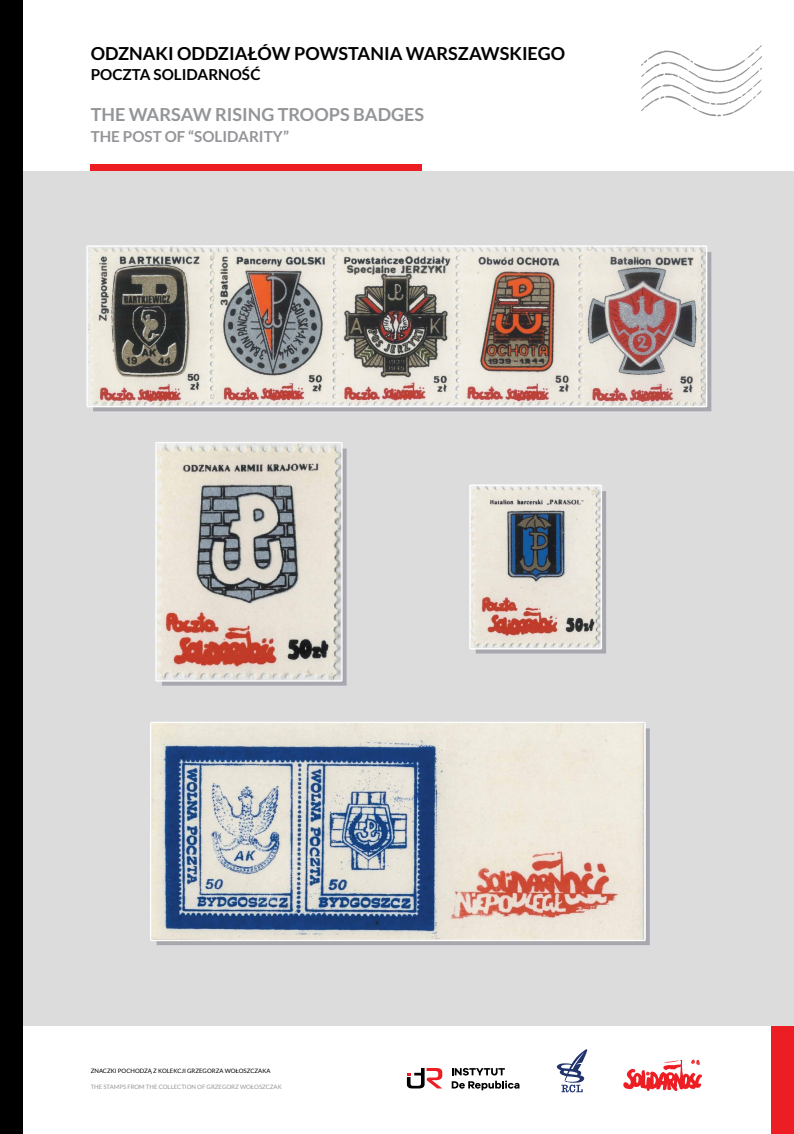
<style>
.page{position:relative;width:794px;height:1134px;background:#fff}
.page>*{position:absolute;margin:0;border:0;box-sizing:border-box;transform-origin:0 0}
.t1{font:700 18px "Lato";color:#000}
.t2{font:700 18px "Lato";color:#939598}
.t3{font:700 15.2px "Lato";color:#939598}
.t4{font:700 15.2px "Lato";color:#000}
.t5{font:6px "Lato";color:#939598}
.t6{font:6px "Lato";color:#000}
</style>
<div class="page">
<img style="left:23px;top:170px;width:771px;height:856px">
<div style="left:91px;top:164px;width:331px;height:6px;background:#ed1d24"></div>
<svg style="left:641px;top:45px;width:121px;height:72px"></svg>
<div style="left:0;top:0;width:23px;height:1134px;background:#000"></div>
<svg style="left:452px;top:1068px;width:67px;height:22px"></svg>
<svg style="left:407px;top:1068px;width:35px;height:20px"></svg>
<svg style="left:623px;top:1060px;width:79px;height:31px"></svg>
<svg style="left:557px;top:1049px;width:30px;height:43px"></svg>
<div style="left:771px;top:1026px;width:23px;height:108px;background:#ed1d24"></div>
<h1 class="t1" style="left:91px;top:43px;width:476px">ODZNAKI ODDZIAŁÓW POWSTANIA WARSZAWSKIEGO</h1>
<h2 class="t4" style="left:91px;top:66px;width:171px">POCZTA SOLIDARNOŚĆ</h2>
<h1 class="t2" style="left:91px;top:104px;width:335px">THE WARSAW RISING TROOPS BADGES</h1>
<h2 class="t3" style="left:91px;top:127px;width:200px">THE POST OF “SOLIDARITY”</h2>
<p class="t6" style="left:91px;top:1067px;width:181px">ZNACZKI POCHODZĄ Z KOLEKCJI GRZEGORZA WOŁOSZCZAKA</p>
<p class="t5" style="left:91px;top:1083px;width:192px">THE STAMPS FROM THE COLLECTION OF GRZEGORZ WOŁOSZCZAK</p>
</div>
